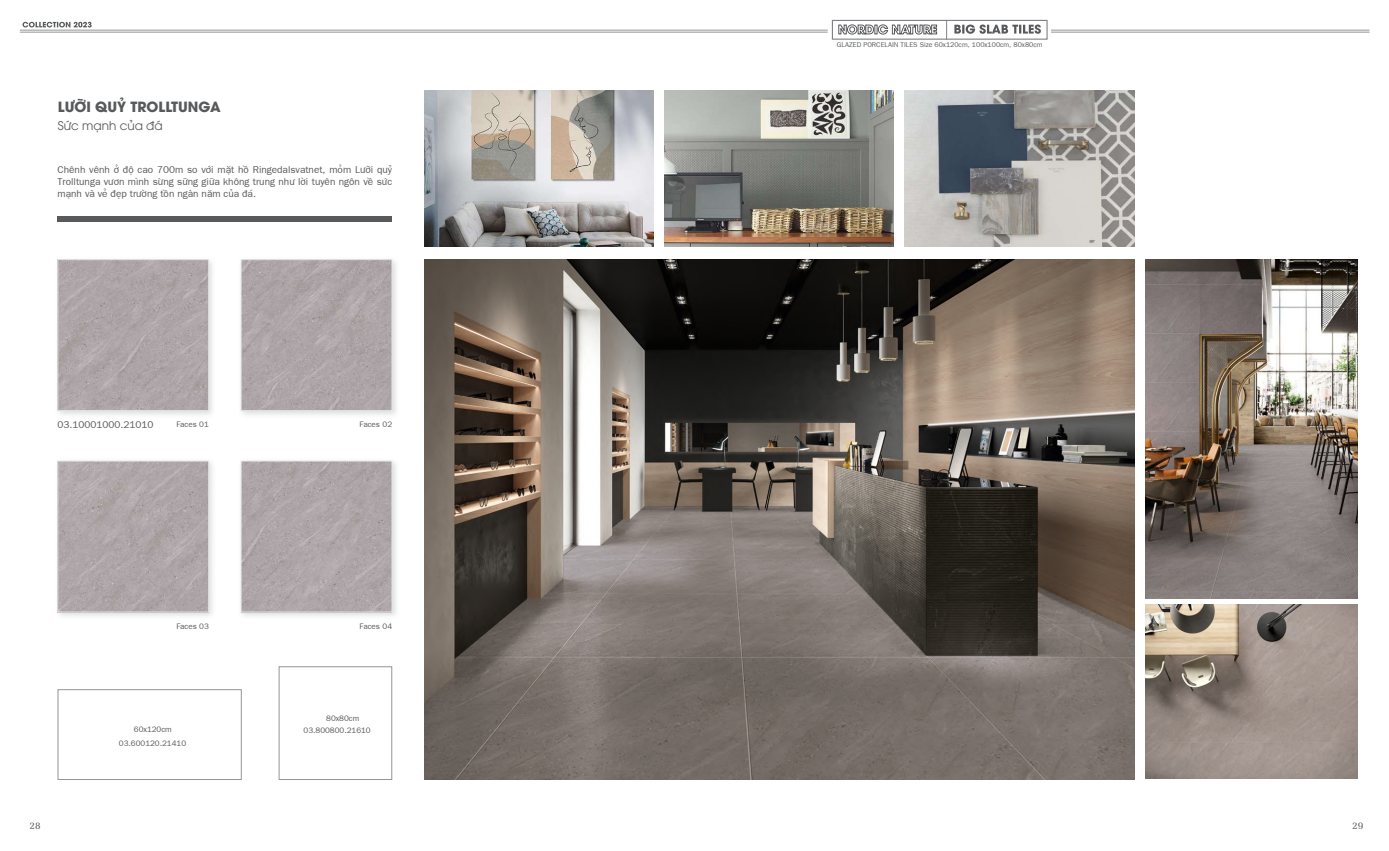
<style>
.page{position:relative;width:1389px;height:851px;background:#fff}
.page>*{position:absolute;margin:0;border:0;box-sizing:border-box;transform-origin:0 0}
.t1{font:700 14px "UTM Avo";color:#58595b}
.t2{font:12px "UTM Avo";color:#58595b}
.t3{font:10px/12px "SFU Franklin Gothic";color:#58595b;text-align:justify}
.t4{font:10px "SFU Melior";color:#58595b}
.t5{font:8px/14.3px "SFU Franklin Gothic";color:#58595b;text-align:center}
.t6{font:7px "SFU Franklin Gothic";color:#58595b}
</style>
<div class="page">
<img style="left:424px;top:259px;width:710px;height:520px">
<img style="left:1145px;top:259px;width:213px;height:339px">
<div style="left:54px;top:256px;width:162px;height:162px;background:#d1d3d4;opacity:.75"></div>
<img style="left:60px;top:261px;width:147px;height:147px">
<div style="left:58px;top:259px;width:151px;height:151px;border:1px solid #e6e7e8"></div>
<div style="left:238px;top:256px;width:162px;height:162px;background:#d1d3d4;opacity:.75"></div>
<img style="left:243px;top:261px;width:147px;height:147px">
<div style="left:241px;top:259px;width:151px;height:151px;border:1px solid #e6e7e8"></div>
<div style="left:54px;top:457px;width:162px;height:162px;background:#d1d3d4;opacity:.75"></div>
<img style="left:60px;top:463px;width:147px;height:147px">
<div style="left:58px;top:461px;width:151px;height:151px;border:1px solid #e6e7e8"></div>
<div style="left:238px;top:457px;width:162px;height:162px;background:#d1d3d4;opacity:.75"></div>
<img style="left:243px;top:463px;width:147px;height:147px">
<div style="left:241px;top:461px;width:151px;height:151px;border:1px solid #e6e7e8"></div>
<div style="left:58px;top:216px;width:334px;height:5px;background:#58595b"></div>
<div style="left:58px;top:689px;width:184px;height:90px;border:1px solid #939598"></div>
<div style="left:279px;top:666px;width:113px;height:113px;border:1px solid #939598"></div>
<img style="left:1145px;top:604px;width:213px;height:174px">
<img style="left:424px;top:90px;width:230px;height:157px">
<img style="left:664px;top:90px;width:230px;height:157px">
<img style="left:905px;top:90px;width:229px;height:157px">
<svg style="left:23px;top:22px;width:69px;height:5px"></svg>
<hr style="left:20px;top:30px;width:808px;height:1px;background:#939598">
<hr style="left:20px;top:32px;width:808px;height:1px;background:#939598">
<hr style="left:1051px;top:30px;width:319px;height:1px;background:#939598">
<hr style="left:1051px;top:32px;width:319px;height:1px;background:#939598">
<div style="left:832px;top:20px;width:216px;height:20px;background:#fff;border:1px solid #808285"></div>
<svg style="left:946px;top:20px;width:1px;height:20px"></svg>
<svg style="left:954px;top:25px;width:87px;height:9px"></svg>
<svg style="left:838px;top:24px;width:99px;height:11px"></svg>
<h1 class="t1" style="left:58px;top:95px;width:164px">LƯỠI QUỶ TROLLTUNGA</h1>
<p class="t2" style="left:58px;top:116px;width:106px">Sức mạnh của đá</p>
<p class="t3" style="left:58px;top:162px;width:336px">Chênh vênh ở độ cao 700m so với mặt hồ Ringedalsvatnet, mỏm Lưỡi quỷ Trolltunga vươn mình sừng sững giữa không trung như lời tuyên ngôn về sức mạnh và vẻ đẹp trường tồn ngàn năm của đá.</p>
<p class="t3" style="left:58px;top:417px;width:97px">03.10001000.21010</p>
<p class="t5" style="left:176px;top:416px;width:34px">Faces 01</p>
<p class="t5" style="left:360px;top:416px;width:34px">Faces 02</p>
<p class="t5" style="left:176px;top:617px;width:34px">Faces 03</p>
<p class="t5" style="left:360px;top:617px;width:34px">Faces 04</p>
<p class="t5" style="left:326px;top:709px;width:35px">80x80cm</p>
<p class="t5" style="left:119px;top:721px;width:69px">60x120cm<br>03.600120.21410</p>
<p class="t5" style="left:304px;top:722px;width:69px">03.800800.21610</p>
<p class="t6" style="left:837px;top:39px;width:207px">GLAZED PORCELAIN TILES Size 60x120cm, 100x100cm, 80x80cm</p>
<p class="t4" style="left:30px;top:817px;width:13px">28</p>
<p class="t4" style="left:1352px;top:817px;width:13px">29</p>
</div>
